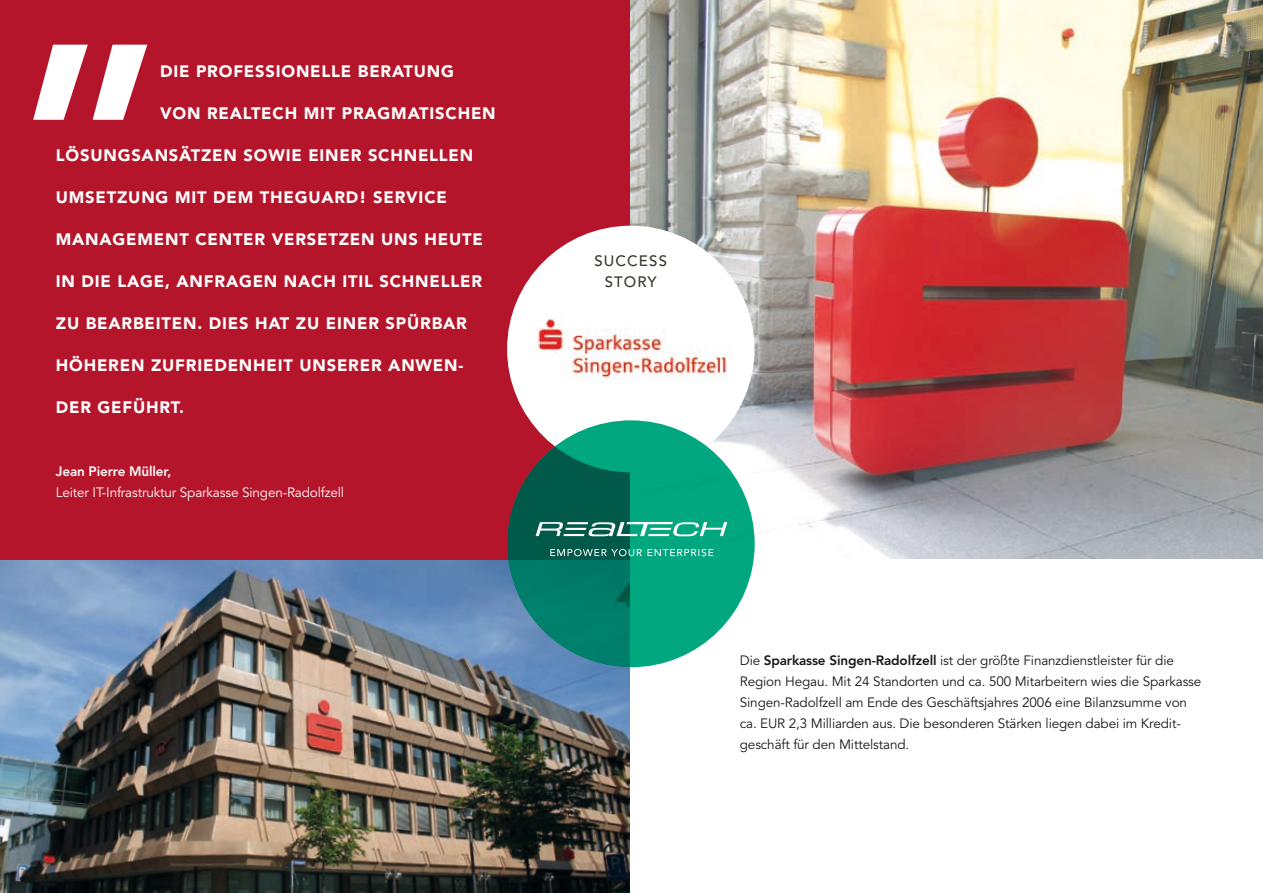
<style>
.page{position:relative;width:1263px;height:893px;background:#fff}
.page>*{position:absolute;margin:0;border:0;box-sizing:border-box;transform-origin:0 0}
.headline_abschnitt{font:900 16.5px "Avenir LT Std";letter-spacing:.05em;color:#fff}
.t1{font:500 15px/21px "Avenir LT Std";letter-spacing:.075em;color:#363b31;text-align:center}
.copy{font:13.5px/21px "Avenir LT Std";letter-spacing:-.01em;color:#1a171c}
.copy-2{font:13.5px "Avenir LT Std";letter-spacing:-.01em;color:#fff}
.copy-3{font:800 13.5px "Avenir LT Std";letter-spacing:-.01em;color:#fff}
.s1{font-weight:800}
</style>
<div class="page">
<img style="left:0;top:560px;width:630px;height:333px">
<div style="left:0;top:0;width:630px;height:560px;background:#b5152b"></div>
<img style="left:630px;top:0;width:633px;height:559px">
<svg style="left:33px;top:45px;width:114px;height:75px"></svg>
<div style="left:507px;top:226px;width:247px;height:246px;background:#fff;border-radius:50%"></div>
<svg style="left:507px;top:420px;width:248px;height:247px;background:#018d6f"></svg>
<img style="left:537px;top:318px;width:190px;height:61px">
<svg style="left:550px;top:549px;width:163px;height:7px"></svg>
<svg style="left:536px;top:522px;width:191px;height:14px;background:#61b19f"></svg>
<p class="headline_abschnitt" style="left:160px;top:61px;width:295px">DIE PROFESSIONELLE BERATUNG</p>
<p class="headline_abschnitt" style="left:160px;top:103px;width:337px">VON REALTECH MIT PRAGMATISCHEN</p>
<p class="headline_abschnitt" style="left:56px;top:145px;width:419px">LÖSUNGSANSÄTZEN SOWIE EINER SCHNELLEN</p>
<p class="headline_abschnitt" style="left:56px;top:187px;width:393px">UMSETZUNG MIT DEM THEGUARD! SERVICE</p>
<p class="headline_abschnitt" style="left:56px;top:229px;width:428px">MANAGEMENT CENTER VERSETZEN UNS HEUTE</p>
<p class="headline_abschnitt" style="left:56px;top:271px;width:428px">IN DIE LAGE, ANFRAGEN NACH ITIL SCHNELLER</p>
<p class="headline_abschnitt" style="left:56px;top:313px;width:413px">ZU BEARBEITEN. DIES HAT ZU EINER SPÜRBAR</p>
<p class="headline_abschnitt" style="left:56px;top:355px;width:409px">HÖHEREN ZUFRIEDENHEIT UNSERER ANWEN-</p>
<p class="headline_abschnitt" style="left:56px;top:397px;width:130px">DER GEFÜHRT.</p>
<p class="copy-3" style="left:56px;top:463px;width:117px">Jean Pierre Müller,</p>
<p class="copy-2" style="left:56px;top:484px;width:290px">Leiter IT-Infrastruktur Sparkasse Singen-Radolfzell</p>
<p class="t1" style="left:594px;top:251px;width:74px">SUCCESS<br>STORY</p>
<p class="copy" style="left:740px;top:650px;width:463px">Die <span class="s1">Sparkasse Singen-Radolfzell</span> ist der größte Finanzdienstleister für die Region Hegau. Mit 24 Standorten und ca. 500 Mitarbeitern wies die Sparkasse Singen-Radolfzell am Ende des Geschäftsjahres 2006 eine Bilanzsumme von ca. EUR 2,3 Milliarden aus. Die besonderen Stärken liegen dabei im Kredit&shy;geschäft für den Mittelstand.</p>
</div>
